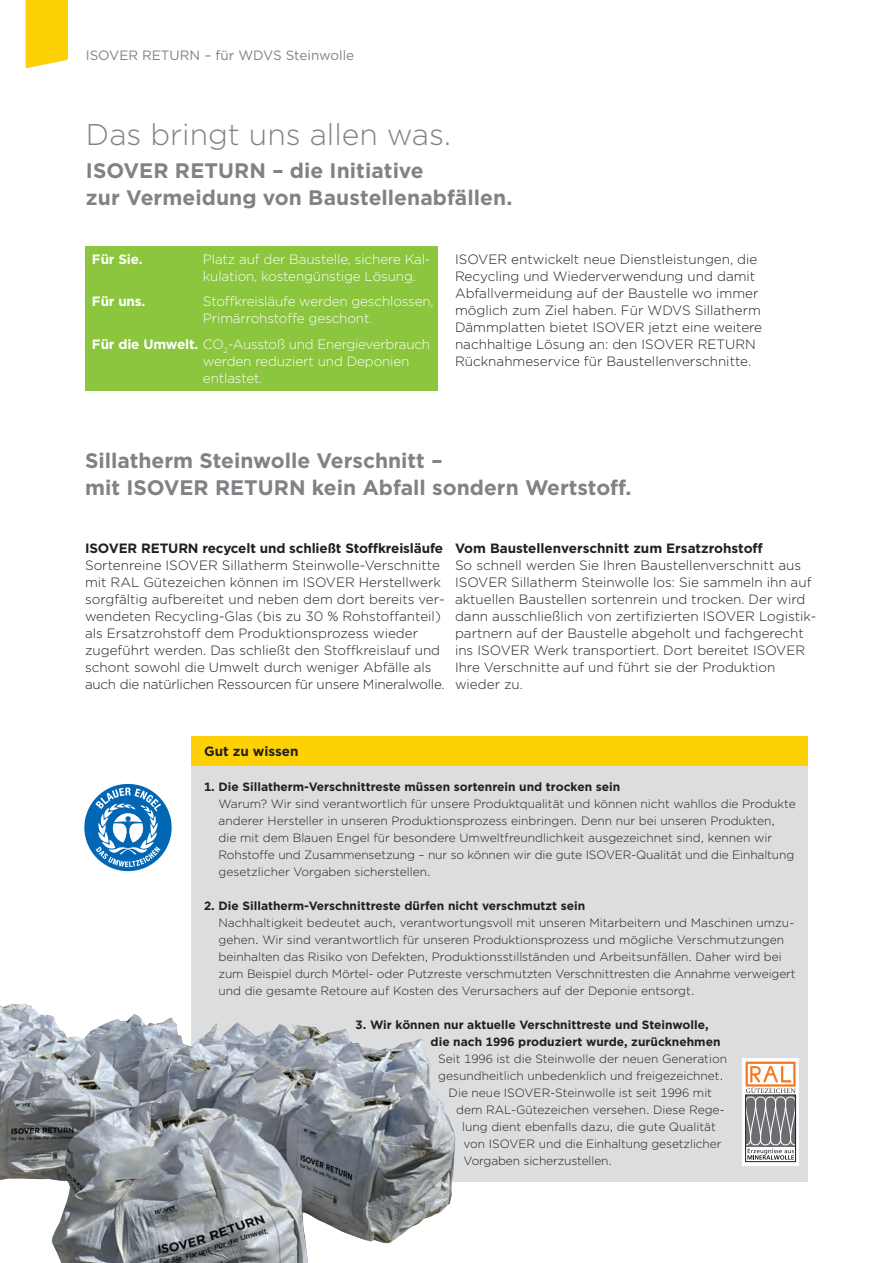
<style>
.page{position:relative;width:893px;height:1263px;background:#fff}
.page>*{position:absolute;margin:0;border:0;box-sizing:border-box;transform-origin:0 0}
.Titel_Light_20pt{font:300 30px "Gotham";color:#808285}
.Titel_Bold_60__14_pt{font:700 21px/27px "Gotham";color:#808285}
.Copy_Light_9pt{font:300 13.5px/17px "Gotham";color:#231f20}
.t1{font:300 13.5px/17px "Gotham";letter-spacing:-.01em;color:#fff}
.Copy_Bold_9pt{font:700 13.5px "Gotham";letter-spacing:-.01em;color:#231f20}
.Copy_Book_9pt{font:13.5px "Gotham";color:#808285}
.t2{font:700 13.5px "Gotham";letter-spacing:-.01em;color:#fff}
.Subhead_Bold_9pt{font:700 13.5px "Gotham";color:#231f20}
.Copy_Light_8pt{font:300 12px/17px "Gotham";color:#231f20}
.Copy_Light_8pt-2{font:700 12px "Gotham";color:#231f20}
.s1{font-weight:700}
</style>
<div class="page">
<svg style="left:84px;top:784px;width:88px;height:87px"></svg>
<div style="left:26px;top:0;width:42px;height:68px;background:#fed105"></div>
<div style="left:85px;top:247px;width:353px;height:144px;background:#8bc63e"></div>
<div style="left:191px;top:765px;width:617px;height:417px;background:#dcdddf"></div>
<div style="left:191px;top:736px;width:617px;height:29px;background:#fed105"></div>
<div style="left:742px;top:1058px;width:57px;height:107px;background:linear-gradient(to bottom,#fff,#f2f2f2)"></div>
<div style="left:745px;top:1095px;width:51px;height:67px;border:1px solid #231f20"></div>
<svg style="left:745px;top:1061px;width:51px;height:99px;background:#b0a39b"></svg>
<img style="left:0;top:1003px;width:456px;height:260px">
<p class="Copy_Book_9pt" style="left:86px;top:46px;width:270px">ISOVER RETURN – für WDVS Steinwolle</p>
<p class="Titel_Light_20pt" style="left:86px;top:115px;width:367px">Das bringt uns allen was.</p>
<p class="Titel_Bold_60__14_pt" style="left:86px;top:157px;width:428px">ISOVER RETURN – die Initiative<br>zur Vermeidung von Baustellenabfällen.</p>
<p class="t2" style="left:92px;top:250px;width:52px">Für Sie.</p>
<p class="t1" style="left:203px;top:250px;width:229px">Platz auf der Baustelle, sichere Kal&shy;kulation, kostengünstige Lösung.</p>
<p class="t2" style="left:92px;top:293px;width:55px">Für uns.</p>
<p class="t1" style="left:203px;top:293px;width:232px">Stoffkreisläufe werden geschlossen,<br>Primärrohstoffe geschont.</p>
<p class="t1" style="left:203px;top:335px;width:229px;text-indent:-111px"><span class="s1">Für die Umwelt.</span> CO<sub>2</sub>-Ausstoß und Energieverbrauch werden reduziert und Deponien entlastet.</p>
<p class="Copy_Light_9pt" style="left:455px;top:250px;width:309px">ISOVER entwickelt neue Dienstleistungen, die Recycling und Wiederverwendung und damit Abfallvermeidung auf der Baustelle wo immer möglich zum Ziel haben. Für WDVS Sillatherm Dämmplatten bietet ISOVER jetzt eine weitere nachhaltige Lösung an: den ISOVER RETURN Rücknahmeservice für Baustellenverschnitte.</p>
<p class="Titel_Bold_60__14_pt" style="left:85px;top:447px;width:548px">Sillatherm Steinwolle Verschnitt –<br>mit ISOVER RETURN kein Abfall sondern Wertstoff.</p>
<p class="Copy_Bold_9pt" style="left:85px;top:539px;width:360px">ISOVER RETURN recycelt und schließt Stoffkreisläufe</p>
<p class="Copy_Light_9pt" style="left:85px;top:556px;width:361px">Sortenreine ISOVER Sillatherm Steinwolle-Verschnitte mit RAL Gütezeichen können im ISOVER Herstellwerk sorgfältig aufbereitet und neben dem dort bereits ver&shy;wendeten Recycling-Glas (bis zu 30 % Rohstoffanteil) als Ersatzrohstoff dem Produktionsprozess wieder zugeführt werden. Das schließt den Stoffkreislauf und schont sowohl die Umwelt durch weniger Abfälle als auch die natürlichen Ressourcen für unsere Mineralwolle.</p>
<p class="Copy_Bold_9pt" style="left:455px;top:539px;width:309px">Vom Baustellenverschnitt zum Ersatzrohstoff</p>
<p class="Copy_Light_9pt" style="left:455px;top:556px;width:363px">So schnell werden Sie Ihren Baustellenverschnitt aus ISOVER Sillatherm Steinwolle los: Sie sammeln ihn auf aktuellen Baustellen sortenrein und trocken. Der wird dann ausschließlich von zertifizierten ISOVER Logistik&shy;partnern auf der Baustelle abgeholt und fachgerecht ins ISOVER Werk transportiert. Dort bereitet ISOVER Ihre Verschnitte auf und führt sie der Produktion wieder zu.</p>
<p class="Subhead_Bold_9pt" style="left:204px;top:742px;width:96px">Gut zu wissen</p>
<p class="Copy_Light_8pt" style="left:218px;top:778px;width:579px;text-indent:-14px"><span class="s1">1. Die Sillatherm-Verschnittreste müssen sortenrein und trocken sein<br></span>Warum? Wir sind verantwortlich für unsere Produktqualität und können nicht wahllos die Produkte anderer Hersteller in unseren Produktionsprozess einbringen. Denn nur bei unseren Produkten, die mit dem Blauen Engel für besondere Umweltfreundlichkeit ausgezeichnet sind, kennen wir Rohstoffe und Zusammensetzung – nur so können wir die gute ISOVER-Qualität und die Einhaltung gesetzlicher Vorgaben sicherstellen.</p>
<p class="Copy_Light_8pt" style="left:218px;top:897px;width:579px;text-indent:-14px"><span class="s1">2. Die Sillatherm-Verschnittreste dürfen nicht verschmutzt sein<br></span>Nachhaltigkeit bedeutet auch, verantwortungsvoll mit unseren Mitarbeitern und Maschinen umzu&shy;gehen. Wir sind verantwortlich für unseren Produktionsprozess und mögliche Verschmutzungen beinhalten das Risiko von Defekten, Produktionsstillständen und Arbeitsunfällen. Daher wird bei zum Beispiel durch Mörtel- oder Putzreste verschmutzten Verschnittresten die Annahme verweigert und die gesamte Retoure auf Kosten des Verursachers auf der Deponie entsorgt.</p>
<p class="Copy_Light_8pt-2" style="left:356px;top:1017px;width:354px">3. Wir können nur aktuelle Verschnittreste und Steinwolle,</p>
<p class="Copy_Light_8pt-2" style="left:431px;top:1034px;width:291px">die nach 1996 produziert wurde, zurücknehmen</p>
<p class="Copy_Light_8pt" style="left:438px;top:1050px;width:290px">Seit 1996 ist die Steinwolle der neuen Generation</p>
<p class="Copy_Light_8pt" style="left:438px;top:1067px;width:287px">gesundheitlich unbedenklich und freigezeichnet.</p>
<p class="Copy_Light_8pt" style="left:449px;top:1084px;width:265px">Die neue ISOVER-Steinwolle ist seit 1996 mit</p>
<p class="Copy_Light_8pt" style="left:456px;top:1101px;width:270px">dem RAL-Gütezeichen versehen. Diese Rege-</p>
<p class="Copy_Light_8pt" style="left:462px;top:1118px;width:255px">lung dient ebenfalls dazu, die gute Qualität</p>
<p class="Copy_Light_8pt" style="left:464px;top:1135px;width:259px">von ISOVER und die Einhaltung gesetzlicher</p>
<p class="Copy_Light_8pt" style="left:464px;top:1152px;width:150px">Vorgaben sicherzustellen.</p>
</div>
